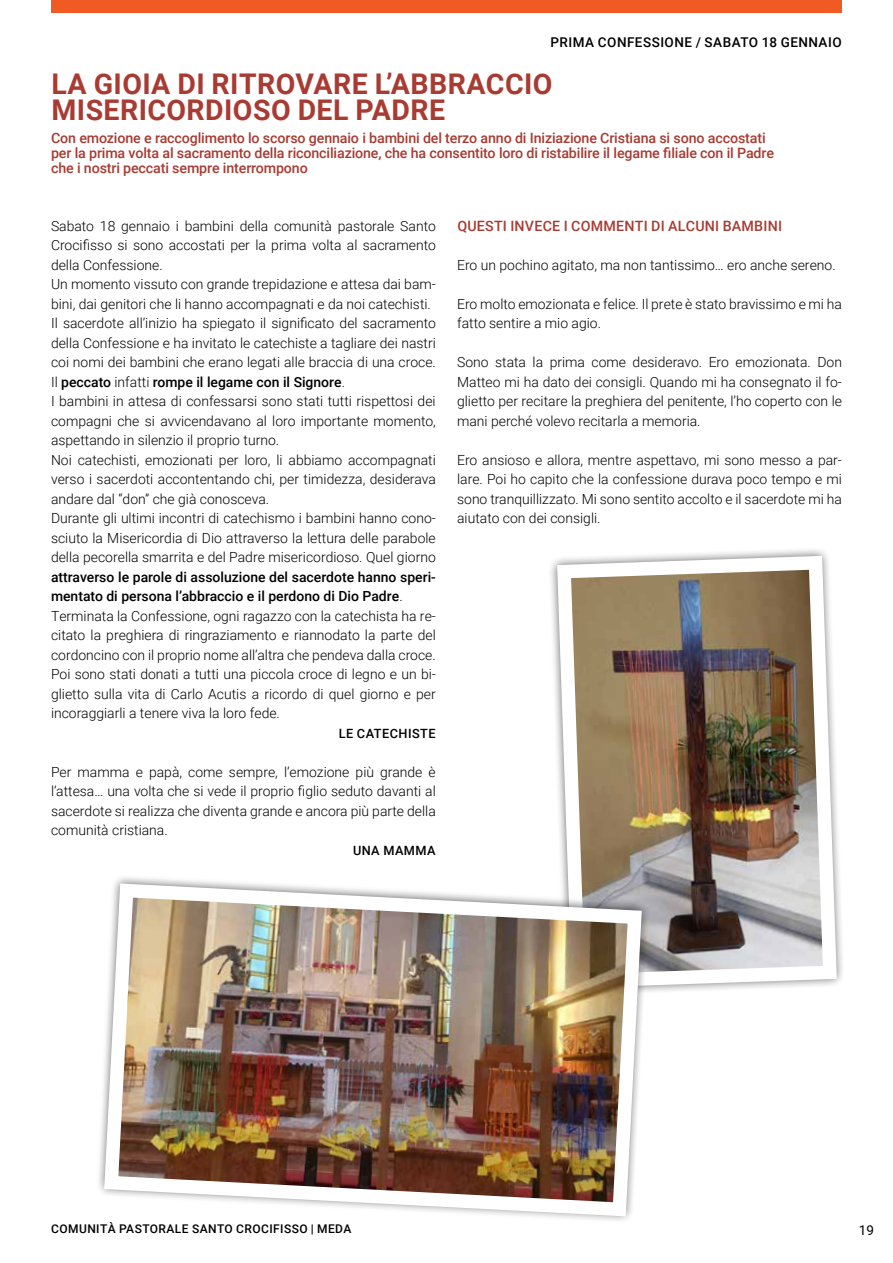
<style>
.page{position:relative;width:893px;height:1263px;background:#fff}
.page>*{position:absolute;margin:0;border:0;box-sizing:border-box;transform-origin:0 0}
.t1{font:700 28.5px/25.5px "Roboto";letter-spacing:.015em;color:#a83b32}
.t2{font:500 14.25px/15px "Roboto";letter-spacing:-.01em;color:#a83b32}
.t3{font:500 14.25px "Roboto";letter-spacing:.015em;color:#a83b32}
.t4{font:300 13.95px/19.5px "Roboto";color:#000}
.t5{font:500 13.5px "Roboto";letter-spacing:.035em;color:#000}
.t6{font:13.5px "Roboto";color:#000}
.t7{font:500 12.75px "Roboto";letter-spacing:.035em;color:#000}
.t8{font:500 12px "Roboto";letter-spacing:.035em;color:#000}
.s1{font-weight:500}
</style>
<div class="page">
<div style="left:51px;top:0;width:791px;height:13px;background:#f15a22"></div>
<img style="left:551px;top:550px;width:292px;height:442px">
<img style="left:99px;top:876px;width:550px;height:345px">
<p class="t5" style="left:551px;top:33px;width:293px">PRIMA CONFESSIONE / SABATO 18 GENNAIO</p>
<h1 class="t1" style="left:52px;top:70px;width:502px">LA GIOIA DI RITROVARE L’ABBRACCIO<br>MISERICORDIOSO DEL PADRE</h1>
<p class="t2" style="left:51px;top:130px;width:724px">Con emozione e raccoglimento lo scorso gennaio i bambini del terzo anno di Iniziazione Cristiana si sono accostati per la prima volta al sacramento della riconciliazione, che ha consentito loro di ristabilire il legame filiale con il Padre che i nostri peccati sempre interrompono</p>
<p class="t4" style="left:51px;top:216px;width:386px">Sabato 18 gennaio i bambini della comunità pastorale Santo Crocifisso si sono accostati per la prima volta al sacramento della Confessione.<br>Un momento vissuto con grande trepidazione e attesa dai bam&shy;bini, dai genitori che li hanno accompagnati e da noi catechisti.<br>Il sacerdote all’inizio ha spiegato il significato del sacramento della Confessione e ha invitato le catechiste a tagliare dei nastri coi nomi dei bambini che erano legati alle braccia di una croce.<br>Il <span class="s1">peccato</span> infatti <span class="s1">rompe il legame con il Signore</span>.<br>I bambini in attesa di confessarsi sono stati tutti rispettosi dei compagni che si avvicendavano al loro importante momento, aspettando in silenzio il proprio turno.<br>Noi catechisti, emozionati per loro, li abbiamo accompagnati verso i sacerdoti accontentando chi, per timidezza, desiderava andare dal “don” che già conosceva.<br>Durante gli ultimi incontri di catechismo i bambini hanno cono&shy;sciuto la Misericordia di Dio attraverso la lettura delle parabole della pecorella smarrita e del Padre misericordioso. Quel giorno</p>
<p class="t4" style="left:51px;top:567px;width:386px"><span class="s1">attraverso le parole di assoluzione del sacerdote hanno speri&shy;mentato di persona l’abbraccio e il perdono di Dio Padre</span>.<br>Terminata la Confessione, ogni ragazzo con la catechista ha re&shy;citato la preghiera di ringraziamento e riannodato la parte del cordoncino con il proprio nome all’altra che pendeva dalla croce.<br>Poi sono stati donati a tutti una piccola croce di legno e un bi&shy;glietto sulla vita di Carlo Acutis a ricordo di quel giorno e per incoraggiarli a tenere viva la loro fede.</p>
<p class="t7" style="left:339px;top:724px;width:98px">LE CATECHISTE</p>
<p class="t4" style="left:51px;top:762px;width:386px;text-align:justify">Per mamma e papà, come sempre, l’emozione più grande è l’attesa… una volta che si vede il proprio figlio seduto davanti al sacerdote si realizza che diventa grande e ancora più parte della comunità cristiana.</p>
<p class="t7" style="left:353px;top:841px;width:84px">UNA MAMMA</p>
<p class="t3" style="left:457px;top:216px;width:326px">QUESTI INVECE I COMMENTI DI ALCUNI BAMBINI</p>
<p class="t4" style="left:457px;top:255px;width:380px">Ero un pochino agitato, ma non tantissimo… ero anche sereno.</p>
<p class="t4" style="left:457px;top:294px;width:386px">Ero molto emozionata e felice. Il prete è stato bravissimo e mi ha fatto sentire a mio agio.</p>
<p class="t4" style="left:457px;top:352px;width:386px;text-align:justify">Sono stata la prima come desideravo. Ero emozionata. Don Matteo mi ha dato dei consigli. Quando mi ha consegnato il fo&shy;glietto per recitare la preghiera del penitente, l’ho coperto con le mani perché volevo recitarla a memoria.</p>
<p class="t4" style="left:457px;top:450px;width:386px;text-align:justify">Ero ansioso e allora, mentre aspettavo, mi sono messo a par&shy;lare. Poi ho capito che la confessione durava poco tempo e mi sono tranquillizzato. Mi sono sentito accolto e il sacerdote mi ha aiutato con dei consigli.</p>
<p class="t8" style="left:51px;top:1220px;width:302px">COMUNITÀ PASTORALE SANTO CROCIFISSO | MEDA</p>
<p class="t6" style="left:859px;top:1220px;width:17px">19</p>
</div>
